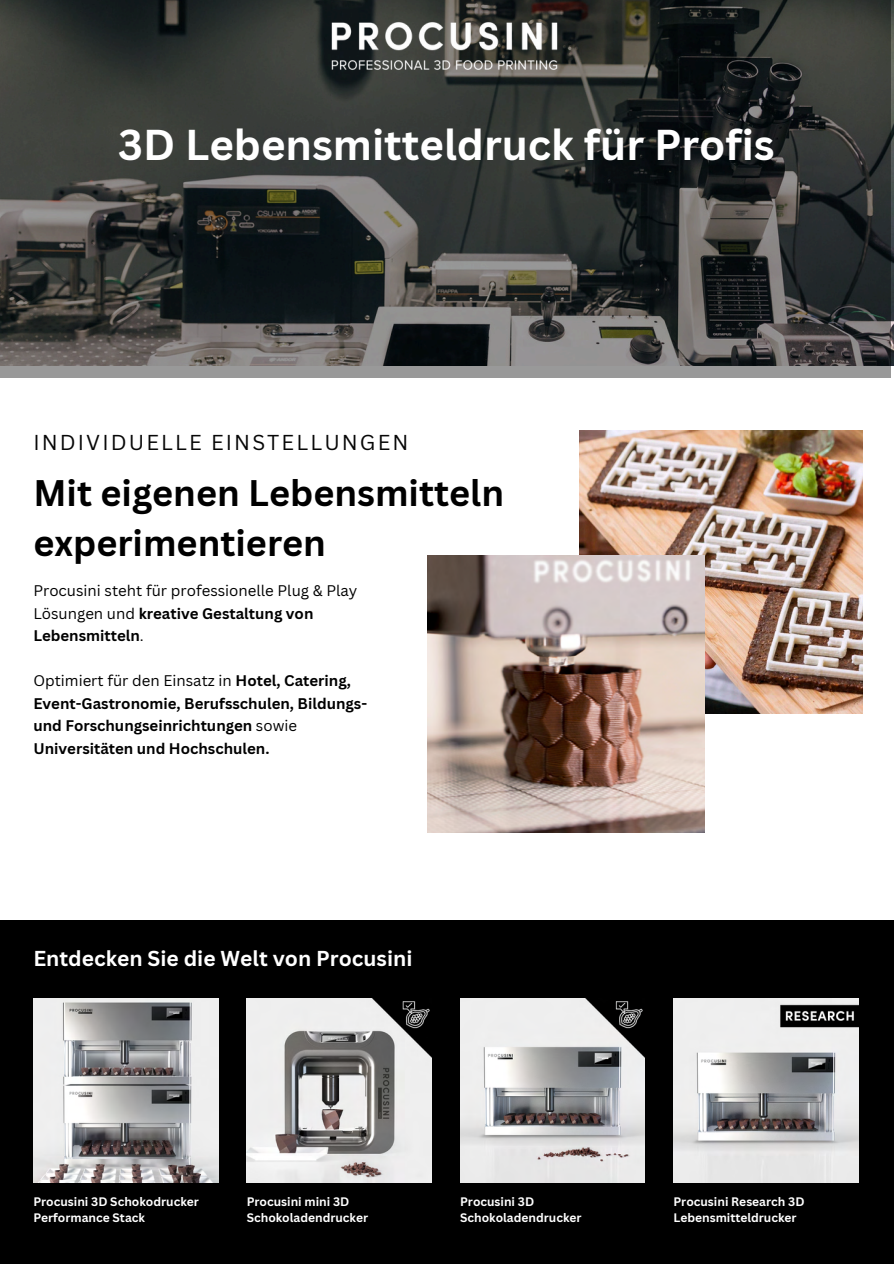
<style>
.page{position:relative;width:894px;height:1264px;background:#fff}
.page>*{position:absolute;margin:0;border:0;box-sizing:border-box;transform-origin:0 0}
.t1{font:700 42px "Canva Sans";color:#fff}
.t2{font:700 36px/49.5px "Canva Sans";color:#000}
.t3{font:700 21px "Canva Sans";color:#fff}
.t4{font:21px "Canva Sans";letter-spacing:.1em;color:#070707}
.t5{font:700 15px/22.5px "Canva Sans";color:#000}
.t6{font:15px/22.5px "Canva Sans";color:#000}
.t7{font:700 12px/16px "Canva Sans";color:#fff}
.s1{font-weight:700}
.s2{font-weight:400}
</style>
<div class="page">
<img style="left:579px;top:431px;width:282px;height:282px">
<img style="left:427px;top:556px;width:277px;height:276px">
<svg style="left:0;top:0;width:890px;height:377px;background:#3b3d3b"></svg>
<div style="left:0;top:920px;width:893px;height:343px;background:#000"></div>
<img style="left:247px;top:998px;width:184px;height:184px">
<img style="left:33px;top:998px;width:185px;height:184px">
<img style="left:673px;top:998px;width:185px;height:184px">
<img style="left:460px;top:998px;width:184px;height:184px">
<img style="left:325px;top:12px;width:238px;height:68px">
<p class="t1" style="left:118px;top:115px;width:657px">3D Lebensmitteldruck für Profis</p>
<p class="t4" style="left:33px;top:428px;width:376px">INDIVIDUELLE EINSTELLUNGEN</p>
<p class="t2" style="left:33px;top:467px;width:472px">Mit eigenen Lebensmitteln experimentieren</p>
<p class="t6" style="left:33px;top:579px;width:325px">Procusini steht für professionelle Plug &amp; Play<br>Lösungen und <span class="s1">kreative Gestaltung von<br>Lebensmitteln</span>.</p>
<p class="t5" style="left:33px;top:669px;width:335px"><span class="s2">Optimiert für den Einsatz in</span> Hotel, Catering, Event-Gastronomie, Berufsschulen, Bildungs&shy;und Forschungseinrichtungen <span class="s2">sowie </span>Universitäten und Hochschulen.</p>
<p class="t3" style="left:33px;top:943px;width:380px">Entdecken Sie die Welt von Procusini</p>
<h5 class="t7" style="left:33px;top:1193px;width:167px">Procusini 3D Schokodrucker</h5>
<h5 class="t7" style="left:33px;top:1209px;width:113px">Performance Stack</h5>
<p class="t7" style="left:247px;top:1193px;width:123px">Procusini mini 3D<br>Schokoladendrucker</p>
<p class="t7" style="left:460px;top:1193px;width:123px">Procusini 3D<br>Schokoladendrucker</p>
<p class="t7" style="left:673px;top:1193px;width:132px">Procusini Research 3D<br>Lebensmitteldrucker</p>
</div>
